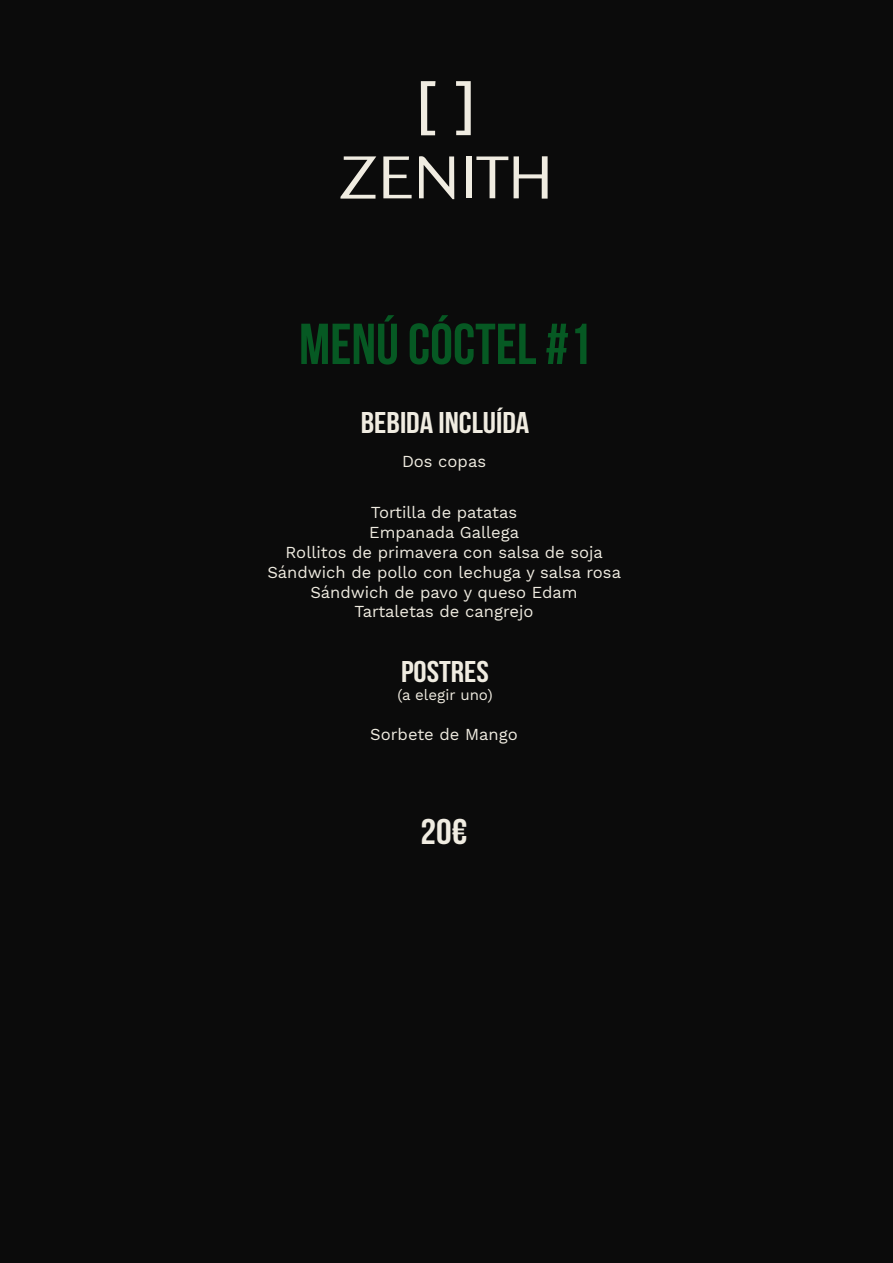
<style>
.page{position:relative;width:893px;height:1263px;background:#0b0b0b}
.page>*{position:absolute;margin:0;border:0;box-sizing:border-box;transform-origin:0 0}
.t1{font:700 57.6px "Bebas Neue";color:#065923}
.t2{font:700 35.7px "Bebas Neue";color:#f0ece1;scale:1.11 1}
.t3{font:700 30px "Bebas Neue";color:#f0ece1;scale:1.11 1}
.t4{font:16.5px/19.8px "Work Sans";color:#f0ece1;text-align:center}
.t5{font:15px "Work Sans";color:#f0ece1}
</style>
<div class="page">
<svg style="left:419px;top:156px;width:35px;height:43px"></svg>
<svg style="left:514px;top:156px;width:34px;height:43px"></svg>
<svg style="left:340px;top:156px;width:36px;height:43px"></svg>
<svg style="left:421px;top:81px;width:14px;height:54px"></svg>
<svg style="left:456px;top:81px;width:15px;height:54px"></svg>
<svg style="left:383px;top:156px;width:29px;height:42px"></svg>
<svg style="left:476px;top:156px;width:32px;height:42px"></svg>
<div style="left:466px;top:156px;width:5px;height:42px;background:#f0ece1"></div>
<h1 class="t1" style="left:299px;top:312px;width:294px">MENÚ CÓCTEL #1</h1>
<h3 class="t3" style="left:361px;top:407px;width:153px">BEBIDA INCLUÍDA</h3>
<p class="t4" style="left:402px;top:452px;width:86px">Dos copas</p>
<p class="t4" style="left:267px;top:504px;width:355px">Tortilla de patatas<br>Empanada Gallega<br>Rollitos de primavera con salsa de soja<br>Sándwich de pollo con lechuga y salsa rosa<br>Sándwich de pavo y queso Edam<br>Tartaletas de cangrejo</p>
<h3 class="t3" style="left:401px;top:655px;width:81px">POSTRES</h3>
<p class="t5" style="left:397px;top:686px;width:97px">(a elegir uno)</p>
<p class="t4" style="left:370px;top:725px;width:149px">Sorbete de Mango</p>
<h2 class="t2" style="left:421px;top:812px;width:44px">20€</h2>
</div>
